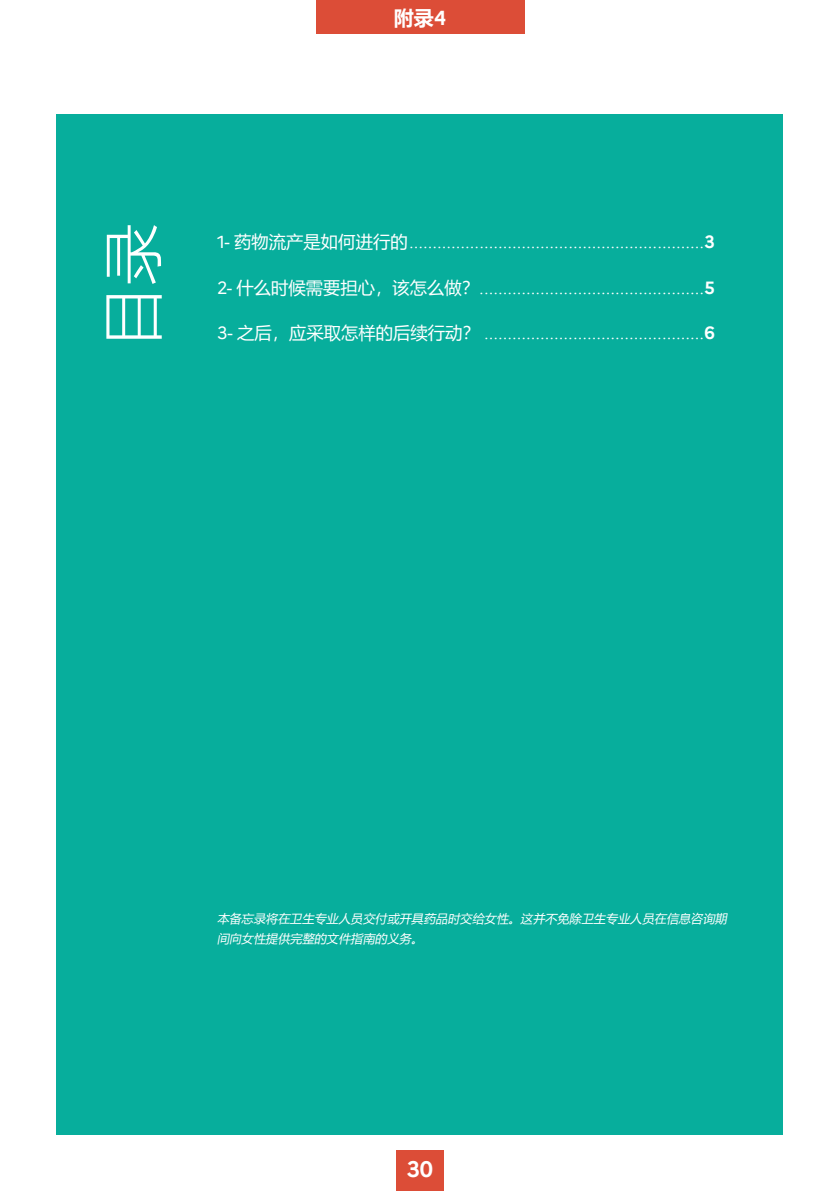
<style>
.page{position:relative;width:840px;height:1191px;background:#fff}
.page>*{position:absolute;margin:0;border:0;box-sizing:border-box;transform-origin:0 0}
.t1{font:300 62.4px "Microsoft Ya Hei";color:#fff}
.t2{font:700 22px "Marianne";color:#fff}
.t3{font:700 20px "Microsoft Ya Hei";color:#fff}
.t4{font:300 17.4px "Marianne";color:#fff}
.t5{font:italic 12.2px/20.8px "Microsoft Ya Hei";color:#fff}
.s1{font-family:"Marianne"}
.s2{font-weight:400}
.s3{font-family:"Microsoft Ya Hei";font-weight:400}
.s4{font-weight:700}
</style>
<div class="page">
<div style="left:396px;top:1150px;width:47px;height:41px;background:#dc4d37"></div>
<div style="left:57px;top:114px;width:725px;height:1021px;background:#07ae9c"></div>
<div style="left:315px;top:0;width:209px;height:34px;background:#dc4d37"></div>
<p class="t3" style="left:394px;top:4px;width:53px">附录<span class="s1">4</span></p>
<h1 class="t1" style="left:90px;top:348px;width:126px;rotate:-90deg">目录</h1>
<p class="t4" style="left:217px;top:229px;width:499px"><span class="s2">1-</span> <span class="s3">药物流产是如何进行的</span>...............................................................<span class="s4">3</span></p>
<p class="t4" style="left:217px;top:274px;width:499px"><span class="s2">2-</span> <span class="s3">什么时候需要担心，该怎么做？</span>................................................<span class="s4">5</span></p>
<p class="t4" style="left:217px;top:319px;width:499px"><span class="s2">3-</span> <span class="s3">之后，应采取怎样的后续行动？</span> ...............................................<span class="s4">6</span></p>
<p class="t5" style="left:217px;top:907px;width:514px">本备忘录将在卫生专业人员交付或开具药品时交给女性。这并不免除卫生专业人员在信息咨询期间向女性提供完整的文件指南的义务。</p>
<p class="t2" style="left:406px;top:1152px;width:28px">30</p>
</div>
